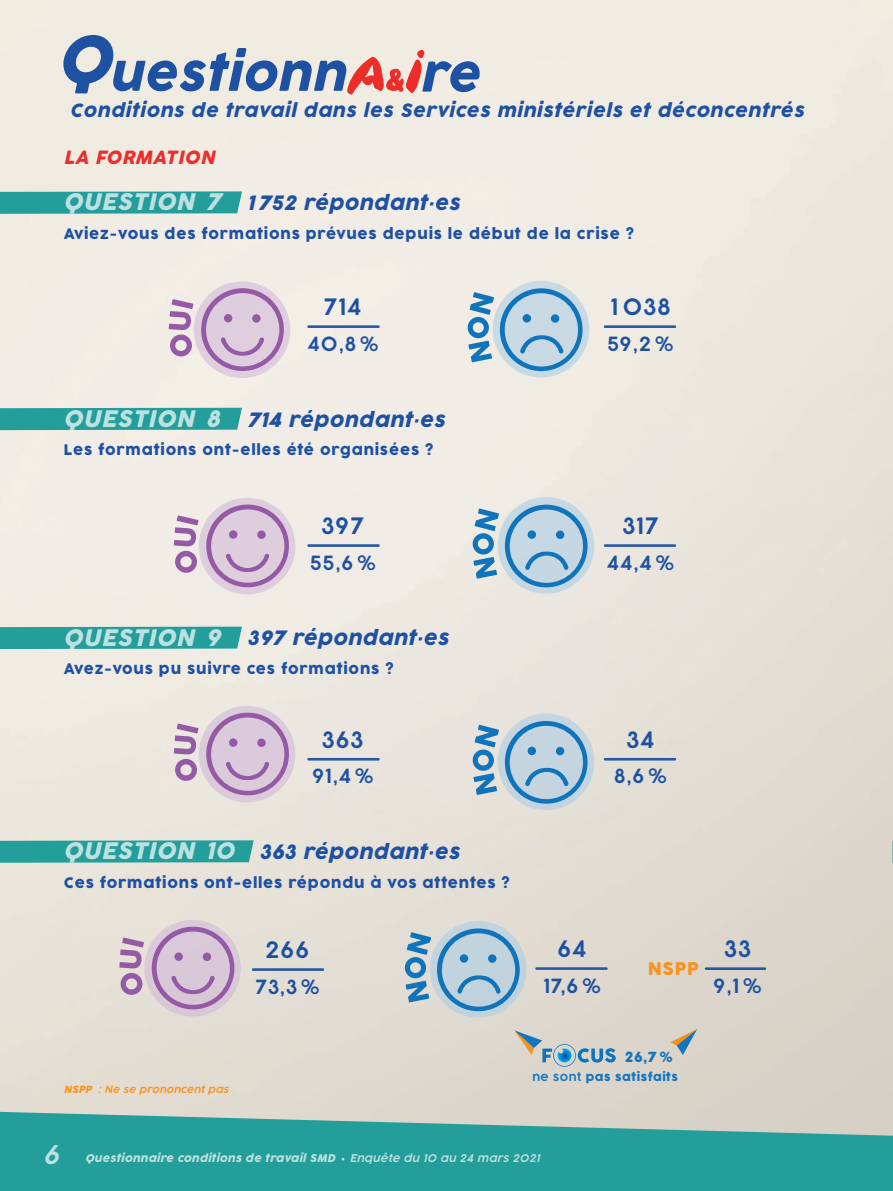
<style>
.page{position:relative;width:893px;height:1191px;background:#fff}
.page>*{position:absolute;margin:0;border:0;box-sizing:border-box;transform-origin:0 0}
.t1{font:italic 300 25.5px "Cocogoose Pro";color:rgb(255 255 255/.7)}
.t2{font:300 23.4px "Cocogoose Pro";color:#1f51a3}
.t3{font:300 23.25px "Cocogoose Pro";letter-spacing:.045em;color:#1f51a3}
.t4{font:300 20.25px "Cocogoose Pro";color:#1f51a3}
.t5{font:300 20.1px "Cocogoose Pro";letter-spacing:.045em;color:#1f51a3}
.t6{font:italic 19.5px "Cocogoose Pro";letter-spacing:.025em;color:#1f51a3}
.t7{font:italic 18px "Cocogoose Pro";letter-spacing:.035em;color:#1f51a3}
.t8{font:italic 18px "Cocogoose Pro";letter-spacing:.025em;color:#ec2e2e}
.t9{font:18px "Cocogoose Pro";color:#f7931d}
.t10{font:15px "Cocogoose Pro";letter-spacing:.055em;color:#1f51a3}
.t11{font:14.25px "Cocogoose Pro";color:#1375bc}
.t12{font:11.7px "Cocogoose Pro";letter-spacing:.045em;color:#1375bc}
.t13{font:italic 10.5px "Cocogoose Pro";letter-spacing:.025em;color:rgb(255 255 255/.7)}
.t14{font:italic 300 10.5px "Cocogoose Pro";letter-spacing:.025em;color:rgb(255 255 255/.7)}
.t15{font:italic 300 9.75px "Cocogoose Pro";letter-spacing:.02em;color:#f7931d}
.s1{font-size:22.5px;color:rgb(255 255 255/.7)}
.s2{font-weight:400}
.s3{font-weight:300}
</style>
<div class="page">
<img style="left:0;top:0;width:893px;height:1111px">
<svg style="left:0;top:1111px;width:893px;height:79px;background:#41a6a2"></svg>
<svg style="left:62px;top:35px;width:419px;height:60px;background:#b8b7c6"></svg>
<svg style="left:0;top:191px;width:242px;height:23px;background:#2fa29e"></svg>
<div style="left:194px;top:281px;width:96px;height:97px;background:#dfcfde;border-radius:50%"></div>
<svg style="left:201px;top:288px;width:83px;height:83px"></svg>
<svg style="left:169px;top:299px;width:24px;height:58px"></svg>
<div style="left:199px;top:498px;width:96px;height:96px;background:#decddd;border-radius:50%"></div>
<svg style="left:206px;top:504px;width:83px;height:83px"></svg>
<svg style="left:174px;top:515px;width:25px;height:58px"></svg>
<div style="left:199px;top:706px;width:96px;height:96px;background:#dbcadb;border-radius:50%"></div>
<svg style="left:206px;top:712px;width:83px;height:83px"></svg>
<svg style="left:174px;top:723px;width:25px;height:58px"></svg>
<div style="left:144px;top:920px;width:97px;height:96px;background:#d9c8d7;border-radius:50%"></div>
<svg style="left:152px;top:926px;width:82px;height:83px"></svg>
<svg style="left:119px;top:937px;width:25px;height:58px"></svg>
<hr style="left:307px;top:325px;width:73px;height:3px;background:#1f51a3;opacity:.96">
<div style="left:493px;top:281px;width:96px;height:96px;background:#c8d9e4;border-radius:50%"></div>
<svg style="left:500px;top:288px;width:83px;height:83px"></svg>
<svg style="left:467px;top:292px;width:27px;height:70px;background:#8db6d2"></svg>
<div style="left:498px;top:497px;width:96px;height:97px;background:#c6d8e3;border-radius:50%"></div>
<svg style="left:505px;top:504px;width:83px;height:83px"></svg>
<svg style="left:472px;top:508px;width:27px;height:70px;background:#8bb5d1"></svg>
<div style="left:498px;top:713px;width:96px;height:97px;background:#c4d5e0;border-radius:50%"></div>
<svg style="left:505px;top:721px;width:83px;height:82px"></svg>
<svg style="left:472px;top:724px;width:27px;height:71px;background:#89b2cd"></svg>
<div style="left:430px;top:921px;width:96px;height:96px;background:#c1d3dc;border-radius:50%"></div>
<svg style="left:437px;top:928px;width:83px;height:83px"></svg>
<svg style="left:405px;top:932px;width:26px;height:70px;background:#82acc8"></svg>
<hr style="left:604px;top:325px;width:72px;height:3px;background:#1f51a3;opacity:.96">
<hr style="left:307px;top:544px;width:73px;height:3px;background:#1f51a3;opacity:.96">
<hr style="left:604px;top:544px;width:72px;height:3px;background:#1f51a3;opacity:.96">
<hr style="left:307px;top:758px;width:73px;height:2px;background:#2757a5">
<hr style="left:604px;top:758px;width:72px;height:2px;background:#2757a5">
<hr style="left:252px;top:968px;width:72px;height:3px;background:#1f51a3;opacity:.96">
<hr style="left:535px;top:967px;width:73px;height:3px;background:#1f51a3;opacity:.96">
<hr style="left:705px;top:967px;width:61px;height:3px;background:#1f51a3;opacity:.96">
<div style="left:0;top:408px;width:242px;height:22px;background:#249e9b"></div>
<svg style="left:0;top:626px;width:242px;height:23px;background:#2fa29e"></svg>
<div style="left:0;top:840px;width:254px;height:22px;background:#249e9b"></div>
<svg style="left:892px;top:626px;width:1px;height:23px"></svg>
<svg style="left:892px;top:840px;width:1px;height:22px"></svg>
<svg style="left:514px;top:1030px;width:102px;height:36px;background:#b5c2c5"></svg>
<svg style="left:670px;top:1029px;width:27px;height:26px"></svg>
<p class="t7" style="left:70px;top:102px;width:736px">Conditions de travail dans les Services ministériels et déconcentrés</p>
<p class="t8" style="left:64px;top:149px;width:152px">LA FORMATION</p>
<h3 class="t6" style="left:63px;top:194px;width:398px"><span class="s1">QUESTION 7</span> 1 752 répondant·es</h3>
<p class="t10" style="left:64px;top:227px;width:572px">Aviez-vous des formations prévues depuis le début de la crise ?</p>
<h3 class="t3" style="left:324px;top:297px;width:39px">714</h3>
<h3 class="t5" style="left:307px;top:335px;width:72px">40,8 %</h3>
<h3 class="t6" style="left:63px;top:410px;width:383px"><span class="s1">QUESTION 8</span> 714 répondant·es</h3>
<p class="t10" style="left:64px;top:443px;width:371px">Les formations ont-elles été organisées ?</p>
<h3 class="t3" style="left:610px;top:297px;width:61px">1 038</h3>
<h3 class="t5" style="left:607px;top:335px;width:68px">59,2 %</h3>
<h3 class="t3" style="left:322px;top:515px;width:44px">397</h3>
<h3 class="t5" style="left:310px;top:553px;width:67px">55,6 %</h3>
<h3 class="t3" style="left:622px;top:515px;width:38px">317</h3>
<h3 class="t5" style="left:607px;top:553px;width:69px">44,4 %</h3>
<h3 class="t6" style="left:63px;top:629px;width:387px"><span class="s1">QUESTION 9</span> 397 répondant·es</h3>
<p class="t10" style="left:64px;top:662px;width:331px">Avez-vous pu suivre ces formations ?</p>
<h3 class="t3" style="left:322px;top:729px;width:43px">363</h3>
<h3 class="t5" style="left:312px;top:767px;width:63px">91,4 %</h3>
<h3 class="t3" style="left:626px;top:729px;width:30px">34</h3>
<h3 class="t5" style="left:614px;top:767px;width:54px">8,6 %</h3>
<h3 class="t6" style="left:63px;top:842px;width:398px"><span class="s1">QUESTION 10</span> 363 répondant·es</h3>
<p class="t10" style="left:64px;top:876px;width:447px">Ces formations ont-elles répondu à vos attentes ?</p>
<h3 class="t3" style="left:265px;top:939px;width:46px">266</h3>
<h3 class="t5" style="left:255px;top:977px;width:65px">73,3 %</h3>
<h3 class="t3" style="left:557px;top:938px;width:31px">64</h3>
<h3 class="t5" style="left:543px;top:976px;width:59px">17,6 %</h3>
<p class="t9" style="left:648px;top:960px;width:52px">NSPP</p>
<h2 class="t2" style="left:724px;top:938px;width:28px">33</h2>
<h3 class="t4" style="left:713px;top:976px;width:50px">9,1 %</h3>
<p class="t15" style="left:64px;top:1084px;width:166px"><span class="s2">NSPP</span> : Ne se prononcent pas</p>
<p class="t11" style="left:625px;top:1050px;width:49px">26,7 %</p>
<p class="t12" style="left:532px;top:1071px;width:147px"><span class="s3">ne sont</span> pas satisfaits</p>
<h1 class="t1" style="left:43px;top:1143px;width:17px">6</h1>
<p class="t13" style="left:85px;top:1153px;width:252px">Questionnaire conditions de travail SMD</p>
<p class="t14" style="left:350px;top:1153px;width:192px">Enquête du 10 au 24 mars 2021</p>
</div>
